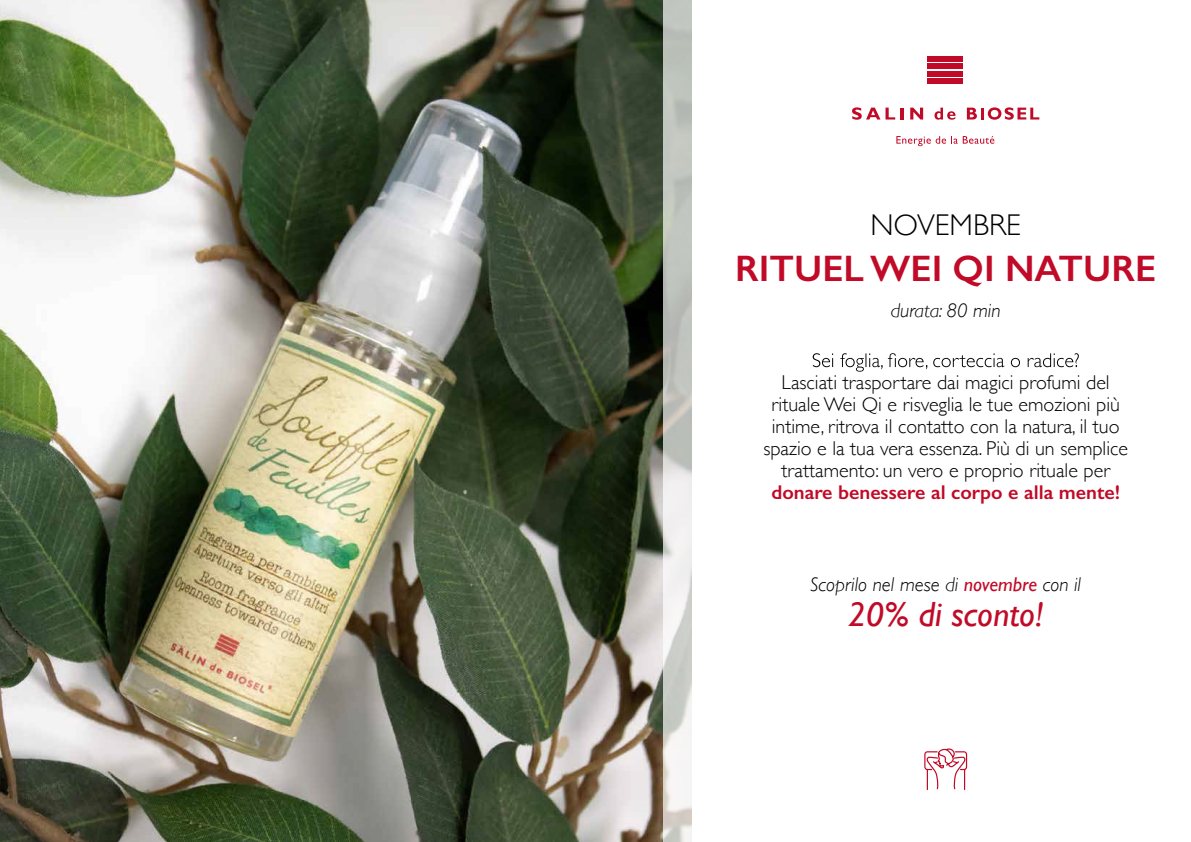
<style>
.page{position:relative;width:1191px;height:842px;background:#fff}
.page>*{position:absolute;margin:0;border:0;box-sizing:border-box;transform-origin:0 0}
.t1{font:600 37px "Gill Sans";color:#c10a27}
.t2{font:italic 35px "Gill Sans";color:#c10a27}
.t3{font:300 30px "Gill Sans";color:#000}
.t4{font:300 20px/22px "Gill Sans";color:#000;text-align:center}
.t5{font:italic 300 20px "Gill Sans";color:#000}
.t6{font:600 20px "Gill Sans";color:#c10a27}
.s1{font-weight:400;color:#c10a27}
</style>
<div class="page">
<img style="left:0;top:0;width:663px;height:842px">
<svg style="left:663px;top:0;width:29px;height:842px"></svg>
<svg style="left:812px;top:353px;width:266px;height:19px"></svg>
<svg style="left:934px;top:108px;width:21px;height:12px"></svg>
<svg style="left:852px;top:107px;width:51px;height:13px"></svg>
<svg style="left:910px;top:108px;width:13px;height:12px"></svg>
<svg style="left:967px;top:107px;width:72px;height:13px"></svg>
<div style="left:927px;top:78px;width:35px;height:6px;background:#c10a27"></div>
<div style="left:927px;top:71px;width:35px;height:5px;background:#c10a27"></div>
<div style="left:927px;top:64px;width:35px;height:5px;background:#c10a27"></div>
<div style="left:927px;top:57px;width:35px;height:5px;background:#c10a27"></div>
<svg style="left:896px;top:136px;width:98px;height:10px"></svg>
<svg style="left:924px;top:748px;width:43px;height:42px"></svg>
<h3 class="t3" style="left:870px;top:201px;width:152px">NOVEMBRE</h3>
<h1 class="t1" style="left:735px;top:246px;width:423px">RITUEL WEI QI NATURE</h1>
<p class="t5" style="left:891px;top:299px;width:111px">durata: 80 min</p>
<p class="t4" style="left:763px;top:371px;width:366px">Lasciati trasportare dai magici profumi del rituale Wei Qi e risveglia le tue emozioni più intime, ritrova il contatto con la natura, il tuo spazio e la tua vera essenza. Più di un semplice trattamento: un vero e proprio rituale per</p>
<p class="t6" style="left:771px;top:480px;width:350px">donare benessere al corpo e alla mente!</p>
<p class="t5" style="left:810px;top:573px;width:272px">Scoprilo nel mese di <span class="s1">novembre</span> con il</p>
<h2 class="t2" style="left:847px;top:594px;width:197px">20% di sconto!</h2>
</div>
